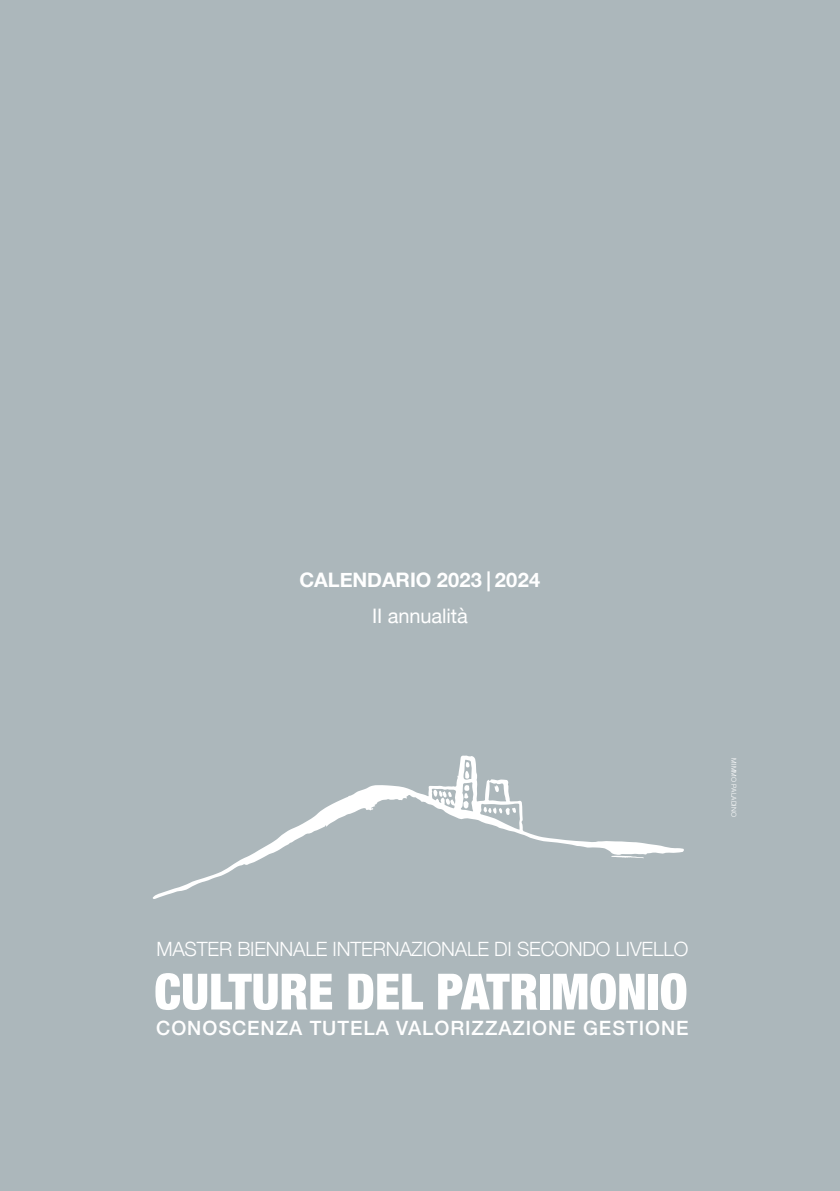
<style>
.page{position:relative;width:840px;height:1191px;background:#fff}
.page>*{position:absolute;margin:0;border:0;box-sizing:border-box;transform-origin:0 0}
.t1{font:900 condensed 50px "Helvetica Neue";color:#fff}
.t2{font:700 20px "Helvetica Neue";letter-spacing:-.005em;color:#fff}
.t3{font:20px "Helvetica Neue";letter-spacing:-.005em;color:#fff}
.t4{font:300 19.6px "Helvetica Neue";letter-spacing:-.01em;color:#fff}
.t5{font:500 19.6px "Helvetica Neue";letter-spacing:.05em;color:#fff}
.t6{font:300 6.8px "Helvetica Neue";letter-spacing:.02em;color:#fff}
</style>
<div class="page">
<div style="left:0;top:0;width:839px;height:1191px;background:#acb7bb"></div>
<svg style="left:153px;top:755px;width:530px;height:144px"></svg>
<p class="t2" style="left:299px;top:564px;width:242px">CALENDARIO 2023 | 2024</p>
<p class="t3" style="left:372px;top:601px;width:97px">II annualità</p>
<p class="t6" style="left:738px;top:758px;width:60px;rotate:90deg">MIMMO PALADINO</p>
<p class="t4" style="left:156px;top:933px;width:533px">MASTER BIENNALE INTERNAZIONALE DI SECONDO LIVELLO</p>
<h1 class="t1" style="left:154px;top:950px;width:534px">CULTURE DEL PATRIMONIO</h1>
<p class="t5" style="left:156px;top:1012px;width:533px">CONOSCENZA TUTELA VALORIZZAZIONE GESTIONE</p>
</div>
